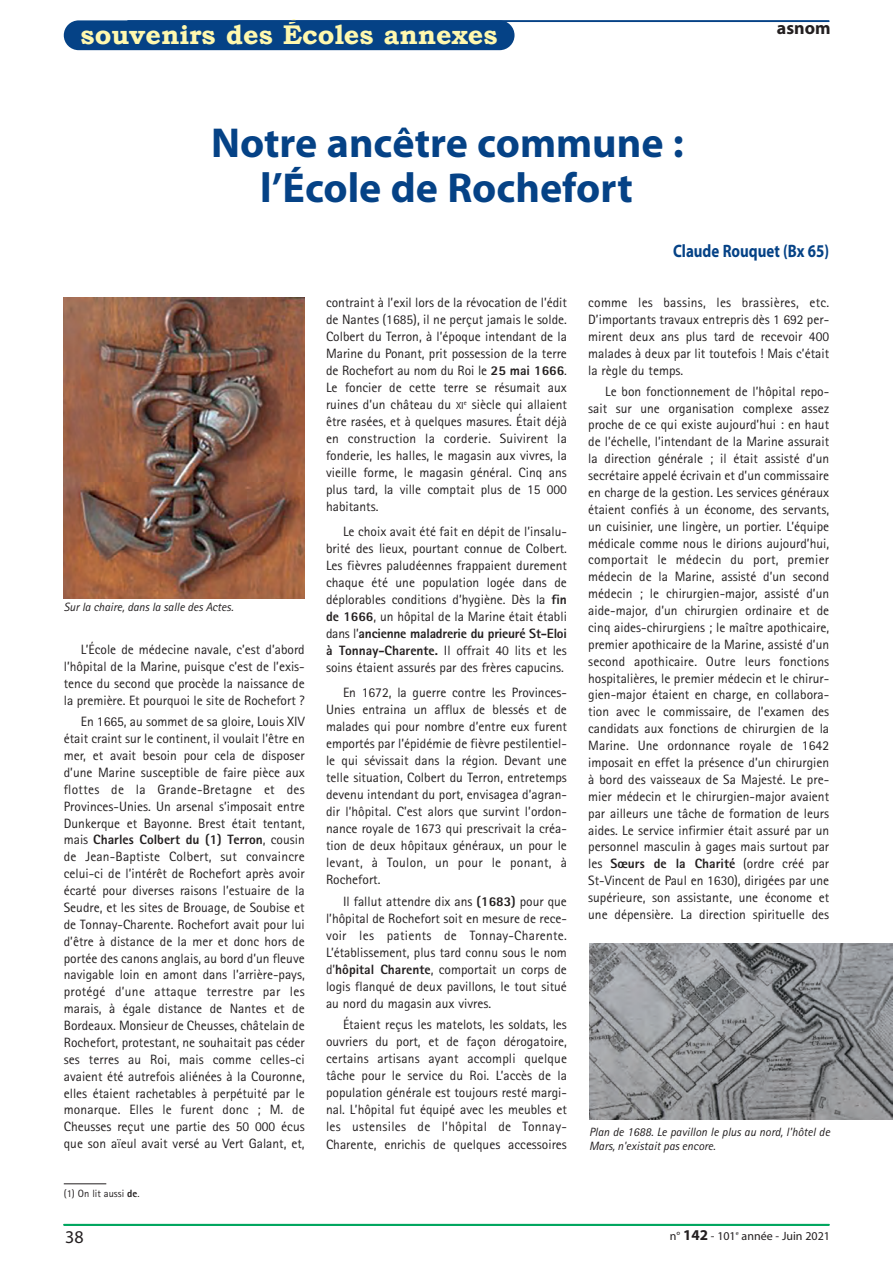
<style>
.page{position:relative;width:893px;height:1263px;background:#fff}
.page>*{position:absolute;margin:0;border:0;box-sizing:border-box;transform-origin:0 0}
.t1{font:700 42px/45px "Myriad";color:#054286;text-align:center}
.t2{font:700 27px "Bookman Old Style";color:#fff8ae}
.t3{font:700 18px "Myriad";color:#054286;scale:.83 1}
.t4{font:700 18px "Myriad";color:#231f20}
.t5{font:18px "Myriad";color:#231f20}
.t6{font:13.5px/16.8px "Rotis Sans Serif";color:#231f20;text-align:justify}
.t7{font:italic 12px/13.5px "Rotis Sans Serif";color:#231f20}
.t8{font:12px "Myriad";color:#231f20}
.t9{font:10.5px "Rotis Sans Serif";color:#231f20}
.s1{font-weight:800}
.s2{font-size:10.2px}
.s3{font-weight:700;font-size:15px}
</style>
<div class="page">
<div style="left:64px;top:20px;width:450px;height:30px;background:#054286;border-radius:15px"></div>
<hr style="left:128px;top:21px;width:701px;height:1px;background:#054286">
<hr style="left:64px;top:1224px;width:765px;height:1px;background:#00a65f">
<img style="left:64px;top:298px;width:241px;height:300px">
<hr style="left:64px;top:1183px;width:42px;height:1px;background:#231f20">
<img style="left:589px;top:943px;width:304px;height:177px">
<p class="t2" style="left:81px;top:19px;width:418px">souvenirs des Écoles annexes</p>
<p class="t1" style="left:211px;top:124px;width:474px">Notre ancêtre commune : l’École de Rochefort</p>
<p class="t4" style="left:777px;top:21px;width:55px">asnom</p>
<p class="t7" style="left:64px;top:601px;width:171px">Sur la chaire, dans la salle des Actes.</p>
<p class="t6" style="left:64px;top:643px;width:242px;text-indent:17px">L’École de médecine navale, c’est d’abord l’hôpital de la Marine, puisque c’est de l’exis&shy;tence du second que procède la naissance de la première. Et pourquoi le site de Rochefort ?</p>
<p class="t6" style="left:64px;top:714px;width:242px;text-indent:17px">En 1665, au sommet de sa gloire, Louis XIV était craint sur le continent, il voulait l’être en mer, et avait besoin pour cela de disposer d’une Marine susceptible de faire pièce aux flottes de la Grande-Bretagne et des Provinces-Unies. Un arsenal s’imposait entre Dunkerque et Bayonne. Brest était tentant, mais <span class="s1">Charles Colbert du (1) Terron</span>, cousin de Jean-Baptiste Colbert, sut convaincre celui-ci de l’intérêt de Rochefort après avoir écarté pour diverses raisons l’estuaire de la Seudre, et les sites de Brouage, de Soubise et de Tonnay-Charente. Rochefort avait pour lui d’être à distance de la mer et donc hors de portée des canons anglais, au bord d’un fleuve navigable loin en amont dans l’arrière-pays, protégé d’une attaque terrestre par les marais, à égale distance de Nantes et de Bordeaux. Monsieur de Cheusses, châtelain de Rochefort, protestant, ne souhaitait pas céder ses terres au Roi, mais comme celles-ci avaient été autrefois aliénées à la Couronne, elles étaient rachetables à perpétuité par le monarque. Elles le furent donc ; M. de Cheusses reçut une partie des 50 000 écus que son aïeul avait versé au Vert Galant, et,</p>
<p class="t9" style="left:64px;top:1190px;width:77px">(1) On lit aussi <span class="s1">de</span>.</p>
<p class="t6" style="left:326px;top:295px;width:242px">contraint à l’exil lors de la révocation de l’édit de Nantes (1685), il ne perçut jamais le solde.<br>Colbert du Terron, à l’époque intendant de la Marine du Ponant, prit possession de la terre de Rochefort au nom du Roi le <span class="s1">25 mai 1666</span>.<br>Le foncier de cette terre se résumait aux ruines d’un château du <span class="s2">XI</span><sup>e</sup> siècle qui allaient être rasées, et à quelques masures. Était déjà en construction la corderie. Suivirent la fonderie, les halles, le magasin aux vivres, la vieille forme, le magasin général. Cinq ans plus tard, la ville comptait plus de 15 000 habitants.</p>
<p class="t6" style="left:326px;top:524px;width:242px;text-indent:17px">Le choix avait été fait en dépit de l’insalu&shy;brité des lieux, pourtant connue de Colbert.<br>Les fièvres paludéennes frappaient durement chaque été une population logée dans de déplorables conditions d’hygiène. Dès la <span class="s1">fin de 1666</span>, un hôpital de la Marine était établi dans l’<span class="s1">ancienne maladrerie du prieuré St-Eloi à Tonnay-Charente.</span> Il offrait 40 lits et les soins étaient assurés par des frères capucins.</p>
<p class="t6" style="left:326px;top:685px;width:242px;text-indent:17px">En 1672, la guerre contre les Provinces-Unies entraina un afflux de blessés et de malades qui pour nombre d’entre eux furent emportés par l’épidémie de fièvre pestilentiel&shy;le qui sévissait dans la région. Devant une telle situation, Colbert du Terron, entretemps devenu intendant du port, envisagea d’agran&shy;dir l’hôpital. C’est alors que survint l’ordon&shy;nance royale de 1673 qui prescrivait la créa&shy;tion de deux hôpitaux généraux, un pour le levant, à Toulon, un pour le ponant, à Rochefort.</p>
<p class="t6" style="left:326px;top:894px;width:242px;text-indent:17px">Il fallut attendre dix ans <span class="s1">(1683)</span> pour que l’hôpital de Rochefort soit en mesure de rece&shy;voir les patients de Tonnay-Charente.<br>L’établissement, plus tard connu sous le nom d’<span class="s1">hôpital Charente</span>, comportait un corps de logis flanqué de deux pavillons, le tout situé au nord du magasin aux vivres.</p>
<p class="t6" style="left:326px;top:1017px;width:242px;text-indent:17px">Étaient reçus les matelots, les soldats, les ouvriers du port, et de façon dérogatoire, certains artisans ayant accompli quelque tâche pour le service du Roi. L’accès de la population générale est toujours resté margi&shy;nal. L’hôpital fut équipé avec les meubles et les ustensiles de l’hôpital de Tonnay-Charente, enrichis de quelques accessoires</p>
<p class="t3" style="left:673px;top:244px;width:190px">Claude Rouquet (Bx 65)</p>
<p class="t6" style="left:588px;top:295px;width:242px">comme les bassins, les brassières, etc.<br>D’importants travaux entrepris dès 1 692 per&shy;mirent deux ans plus tard de recevoir 400 malades à deux par lit toutefois ! Mais c’était la règle du temps.</p>
<p class="t6" style="left:588px;top:384px;width:242px;text-indent:17px">Le bon fonctionnement de l’hôpital repo&shy;sait sur une organisation complexe assez proche de ce qui existe aujourd’hui : en haut de l’échelle, l’intendant de la Marine assurait la direction générale ; il était assisté d’un secrétaire appelé écrivain et d’un commissaire en charge de la gestion. Les services généraux étaient confiés à un économe, des servants, un cuisinier, une lingère, un portier. L’équipe médicale comme nous le dirions aujourd’hui, comportait le médecin du port, premier médecin de la Marine, assisté d’un second médecin ; le chirurgien-major, assisté d’un aide-major, d’un chirurgien ordinaire et de cinq aides-chirurgiens ; le maître apothicaire, premier apothicaire de la Marine, assisté d’un second apothicaire. Outre leurs fonctions hospitalières, le premier médecin et le chirur&shy;gien-major étaient en charge, en collabora&shy;tion avec le commissaire, de l’examen des candidats aux fonctions de chirurgien de la Marine. Une ordonnance royale de 1642 imposait en effet la présence d’un chirurgien à bord des vaisseaux de Sa Majesté. Le pre&shy;mier médecin et le chirurgien-major avaient par ailleurs une tâche de formation de leurs aides. Le service infirmier était assuré par un personnel masculin à gages mais surtout par les <span class="s1">Sœurs de la Charité</span> (ordre créé par St-Vincent de Paul en 1630), dirigées par une supérieure, son assistante, une économe et une dépensière. La direction spirituelle des</p>
<p class="t7" style="left:589px;top:1126px;width:242px">Plan de 1688. Le pavillon le plus au nord, l'hôtel de<br>Mars, n'existait pas encore.</p>
<p class="t5" style="left:65px;top:1230px;width:20px">38</p>
<p class="t8" style="left:670px;top:1231px;width:162px">n° <span class="s3">142</span> - 101<sup>e</sup> année - Juin 2021</p>
</div>
